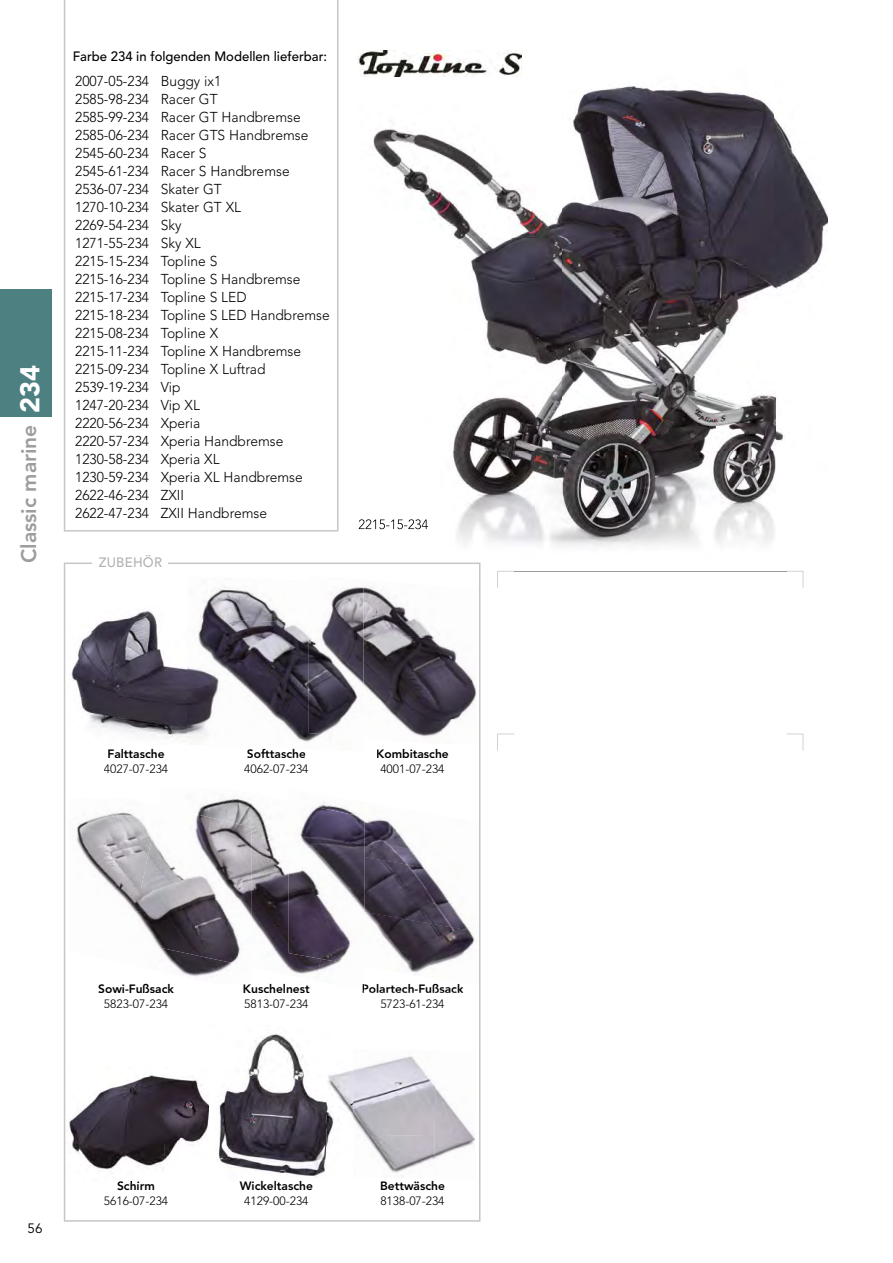
<style>
.page{position:relative;width:893px;height:1263px;background:#fff}
.page>*{position:absolute;margin:0;border:0;box-sizing:border-box;transform-origin:0 0}
.t1{font:900 27px "Avenir";color:#fff}
.t2{font:800 21px "Avenir";color:#9d9d9c}
.t3{font:300 14.25px/18px "Avenir";color:#000}
.t4{font:500 13.5px "Avenir";color:#000}
.t5{font:500 13.5px "Avenir";letter-spacing:.02em;color:#b3b2b2}
.t6{font:13.5px "Avenir";color:#000}
.t7{font:800 12px "Avenir";color:#000}
.t8{font:300 12px "Avenir";color:#000}
</style>
<div class="page">
<svg style="left:64px;top:562px;width:416px;height:660px"></svg>
<div style="left:93px;top:557px;width:75px;height:13px;background:#fff"></div>
<div style="left:0;top:289px;width:51px;height:128px;background:#4c8081"></div>
<svg style="left:64px;top:0;width:274px;height:531px"></svg>
<img style="left:358px;top:50px;width:470px;height:497px">
<img style="left:359px;top:519px;width:69px;height:10px">
<svg style="left:497px;top:734px;width:17px;height:16px"></svg>
<svg style="left:786px;top:734px;width:17px;height:16px"></svg>
<svg style="left:497px;top:571px;width:17px;height:17px"></svg>
<svg style="left:787px;top:571px;width:16px;height:17px"></svg>
<hr style="left:514px;top:571px;width:273px;height:1px;background:#9d9d9c">
<img style="left:67px;top:604px;width:160px;height:140px">
<img style="left:353px;top:1049px;width:83px;height:85px">
<img style="left:434px;top:1051px;width:41px;height:128px">
<img style="left:353px;top:1134px;width:82px;height:44px">
<img style="left:309px;top:575px;width:168px;height:57px">
<img style="left:364px;top:632px;width:113px;height:112px">
<img style="left:187px;top:576px;width:122px;height:47px">
<img style="left:227px;top:620px;width:91px;height:130px">
<img style="left:187px;top:744px;width:40px;height:3px">
<img style="left:318px;top:738px;width:46px;height:13px">
<img style="left:309px;top:581px;width:55px;height:157px">
<svg style="left:278px;top:748px;width:27px;height:1px"></svg>
<img style="left:67px;top:1067px;width:146px;height:115px">
<img style="left:117px;top:1181px;width:37px;height:1px">
<img style="left:210px;top:1025px;width:143px;height:51px">
<img style="left:213px;top:1076px;width:113px;height:52px">
<img style="left:213px;top:1128px;width:140px;height:52px">
<img style="left:326px;top:1049px;width:27px;height:128px">
<img style="left:210px;top:1067px;width:3px;height:113px">
<img style="left:159px;top:789px;width:130px;height:47px">
<img style="left:251px;top:836px;width:65px;height:145px">
<img style="left:316px;top:966px;width:48px;height:25px">
<svg style="left:362px;top:983px;width:2px;height:8px"></svg>
<img style="left:289px;top:789px;width:190px;height:68px">
<img style="left:364px;top:857px;width:115px;height:55px">
<img style="left:364px;top:912px;width:115px;height:71px">
<img style="left:289px;top:801px;width:75px;height:165px">
<img style="left:68px;top:798px;width:91px;height:97px">
<img style="left:68px;top:895px;width:183px;height:88px">
<img style="left:141px;top:805px;width:110px;height:162px">
<img style="left:357px;top:51px;width:164px;height:26px">
<h1 class="t1" style="left:14px;top:413px;width:49px;rotate:-90deg">234</h1>
<h2 class="t2" style="left:16px;top:563px;width:140px;rotate:-90deg">Classic marine</h2>
<p class="t4" style="left:73px;top:49px;width:256px">Farbe 234 in folgenden Modellen lieferbar:</p>
<p class="t3" style="left:75px;top:72px;width:256px">2007-05-234 Buggy ix1<br>2585-98-234 Racer GT<br>2585-99-234 Racer GT Handbremse<br>2585-06-234 Racer GTS Handbremse<br>2545-60-234 Racer S<br>2545-61-234 Racer S Handbremse<br>2536-07-234 Skater GT<br>1270-10-234 Skater GT XL<br>2269-54-234 Sky<br>1271-55-234 Sky XL<br>2215-15-234 Topline S<br>2215-16-234 Topline S Handbremse<br>2215-17-234 Topline S LED<br>2215-18-234 Topline S LED Handbremse<br>2215-08-234 Topline X<br>2215-11-234 Topline X Handbremse<br>2215-09-234 Topline X Luftrad<br>2539-19-234 Vip<br>1247-20-234 Vip XL<br>2220-56-234 Xperia<br>2220-57-234 Xperia Handbremse<br>1230-58-234 Xperia XL<br>1230-59-234 Xperia XL Handbremse<br>2622-46-234 ZXII<br>2622-47-234 ZXII Handbremse</p>
<p class="t5" style="left:99px;top:555px;width:65px">ZUBEHÖR</p>
<p class="t7" style="left:108px;top:746px;width:59px">Falttasche</p>
<p class="t8" style="left:104px;top:761px;width:66px">4027-07-234</p>
<p class="t7" style="left:247px;top:746px;width:61px">Softtasche</p>
<p class="t8" style="left:244px;top:761px;width:66px">4062-07-234</p>
<p class="t7" style="left:376px;top:746px;width:74px">Kombitasche</p>
<p class="t8" style="left:380px;top:761px;width:66px">4001-07-234</p>
<p class="t7" style="left:98px;top:981px;width:77px">Sowi-Fußsack</p>
<p class="t8" style="left:104px;top:996px;width:66px">5823-07-234</p>
<p class="t7" style="left:243px;top:981px;width:68px">Kuschelnest</p>
<p class="t8" style="left:244px;top:996px;width:66px">5813-07-234</p>
<p class="t7" style="left:361px;top:981px;width:103px">Polartech-Fußsack</p>
<p class="t8" style="left:380px;top:996px;width:66px">5723-61-234</p>
<p class="t6" style="left:28px;top:1220px;width:17px">56</p>
<p class="t7" style="left:117px;top:1179px;width:40px">Schirm</p>
<p class="t8" style="left:104px;top:1194px;width:66px">5616-07-234</p>
<p class="t7" style="left:240px;top:1179px;width:75px">Wickeltasche</p>
<p class="t8" style="left:244px;top:1194px;width:66px">4129-00-234</p>
<p class="t7" style="left:380px;top:1179px;width:66px">Bettwäsche</p>
<p class="t8" style="left:380px;top:1194px;width:66px">8138-07-234</p>
</div>
